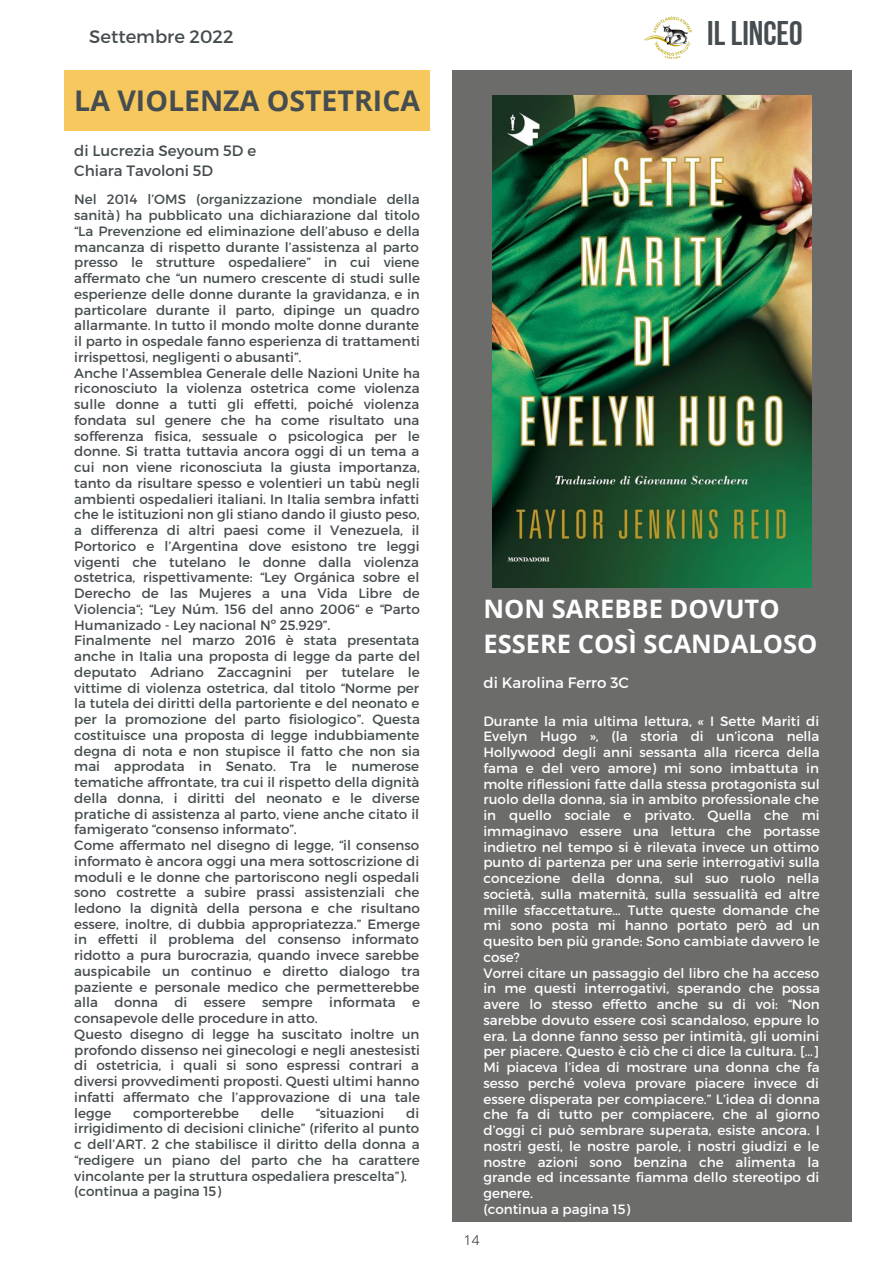
<style>
.page{position:relative;width:893px;height:1264px;background:#fff}
.page>*{position:absolute;margin:0;border:0;box-sizing:border-box;transform-origin:0 0}
.t1{font:34.2px "Bebas Neue Cyrillic";color:#464d50}
.t2{font:700 28.5px "Open Sans";color:#464d50}
.t3{font:700 25.5px/34.8px "Open Sans";color:#fff}
.t4{font:18px "Montserrat";color:#464d50}
.t5{font:15px/20.2px "Montserrat";color:#464d50}
.t6{font:15px "Montserrat";color:#fff}
.t7{font:13.5px/15.8px "Montserrat";color:#464d50}
.t8{font:13.5px/15.8px "Montserrat";color:#fff}
.t9{font:300 13.5px "Open Sans";color:#000}
</style>
<div class="page">
<div style="left:65px;top:70px;width:365px;height:61px;background:#f7c85d"></div>
<div style="left:452px;top:70px;width:399px;height:1151px;background:#6c6c6b"></div>
<img style="left:492px;top:96px;width:319px;height:491px">
<img style="left:644px;top:16px;width:48px;height:43px">
<h3 class="t4" style="left:89px;top:25px;width:146px">Settembre 2022</h3>
<h1 class="t1" style="left:707px;top:19px;width:97px">ILLINCEO</h1>
<h2 class="t2" style="left:74px;top:80px;width:347px">LA VIOLENZA OSTETRICA</h2>
<p class="t5" style="left:74px;top:140px;width:183px">di Lucrezia Seyoum 5D e<br>Chiara Tavoloni 5D</p>
<p class="t7" style="left:74px;top:191px;width:347px">Nel 2014 l’OMS (organizzazione mondiale della sanità) ha pubblicato una dichiarazione dal titolo “La Prevenzione ed eliminazione dell’abuso e della mancanza di rispetto durante l’assistenza al parto presso le strutture ospedaliere” in cui viene affermato che “un numero crescente di studi sulle esperienze delle donne durante la gravidanza, e in particolare durante il parto, dipinge un quadro allarmante. In tutto il mondo molte donne durante il parto in ospedale fanno esperienza di trattamenti irrispettosi, negligenti o abusanti”.<br>Anche l’Assemblea Generale delle Nazioni Unite ha riconosciuto la violenza ostetrica come violenza sulle donne a tutti gli effetti, poiché violenza fondata sul genere che ha come risultato una sofferenza fisica, sessuale o psicologica per le donne. Si tratta tuttavia ancora oggi di un tema a cui non viene riconosciuta la giusta importanza, tanto da risultare spesso e volentieri un tabù negli ambienti ospedalieri italiani. In Italia sembra infatti che le istituzioni non gli stiano dando il giusto peso, a differenza di altri paesi come il Venezuela, il Portorico e l’Argentina dove esistono tre leggi vigenti che tutelano le donne dalla violenza ostetrica, rispettivamente: “Ley Orgánica sobre el Derecho de las Mujeres a una Vida Libre de Violencia“; “Ley Núm. 156 del anno 2006“ e “Parto Humanizado - Ley nacional Nº 25.929”.<br>Finalmente nel marzo 2016 è stata presentata anche in Italia una proposta di legge da parte del deputato Adriano Zaccagnini per tutelare le vittime di violenza ostetrica, dal titolo “Norme per la tutela dei diritti della partoriente e del neonato e per la promozione del parto fisiologico”. Questa costituisce una proposta di legge indubbiamente degna di nota e non stupisce il fatto che non sia mai approdata in Senato. Tra le numerose tematiche affrontate, tra cui il rispetto della dignità della donna, i diritti del neonato e le diverse pratiche di assistenza al parto, viene anche citato il famigerato “consenso informato”.<br>Come affermato nel disegno di legge, “il consenso informato è ancora oggi una mera sottoscrizione di moduli e le donne che partoriscono negli ospedali sono costrette a subire prassi assistenziali che ledono la dignità della persona e che risultano essere, inoltre, di dubbia appropriatezza.” Emerge in effetti il problema del consenso informato ridotto a pura burocrazia, quando invece sarebbe auspicabile un continuo e diretto dialogo tra paziente e personale medico che permetterebbe alla donna di essere sempre informata e consapevole delle procedure in atto.<br>Questo disegno di legge ha suscitato inoltre un profondo dissenso nei ginecologi e negli anestesisti di ostetricia, i quali si sono espressi contrari a diversi provvedimenti proposti. Questi ultimi hanno infatti affermato che l’approvazione di una tale legge</p>
<p class="t7" style="left:74px;top:1104px;width:347px;text-indent:332px">di irrigidimento di decisioni cliniche” (riferito al punto c dell’ART. 2 che stabilisce il diritto della donna a “redigere un piano del parto che ha carattere vincolante per la struttura ospedaliera prescelta”). (continua a pagina 15)</p>
<p class="t7" style="left:133px;top:1104px;width:107px">comporterebbe</p>
<p class="t7" style="left:261px;top:1104px;width:35px">delle</p>
<p class="t7" style="left:316px;top:1104px;width:70px">“situazioni</p>
<h3 class="t3" style="left:483px;top:591px;width:335px">NON SAREBBE DOVUTO<br>ESSERE COSÌ SCANDALOSO</h3>
<p class="t6" style="left:483px;top:672px;width:147px">di Karolina Ferro 3C</p>
<p class="t8" style="left:483px;top:712px;width:338px">Durante la mia ultima lettura, « I Sette Mariti di Evelyn Hugo », (la storia di un’icona nella Hollywood degli anni sessanta alla ricerca della fama e del vero amore) mi sono imbattuta in molte riflessioni fatte dalla stessa protagonista sul ruolo della donna, sia in ambito professionale che in quello sociale e privato. Quella che mi immaginavo essere una lettura che portasse indietro nel tempo si è rilevata invece un ottimo punto di partenza per una serie interrogativi sulla concezione della donna, sul suo ruolo nella società, sulla maternità, sulla sessualità ed altre mille sfaccettature… Tutte queste domande che mi sono posta mi hanno portato però ad un quesito ben più grande: Sono cambiate davvero le cose?<br>Vorrei citare un passaggio del libro che ha acceso in me questi interrogativi, sperando che possa avere lo stesso effetto anche su di voi: “Non sarebbe dovuto essere così scandaloso, eppure lo era. La donne fanno sesso per intimità, gli uomini per piacere. Questo è ciò che ci dice la cultura. […] Mi piaceva l’idea di mostrare una donna che fa sesso perché voleva provare piacere invece di essere disperata per compiacere.” L’idea di donna che fa di tutto per compiacere, che al giorno d’oggi ci può sembrare superata, esiste ancora. I nostri gesti, le nostre parole, i nostri giudizi e le nostre azioni sono benzina che alimenta la grande ed incessante fiamma dello stereotipo di genere.<br>(continua a pagina 15)</p>
<p class="t9" style="left:464px;top:1230px;width:17px">14</p>
</div>
